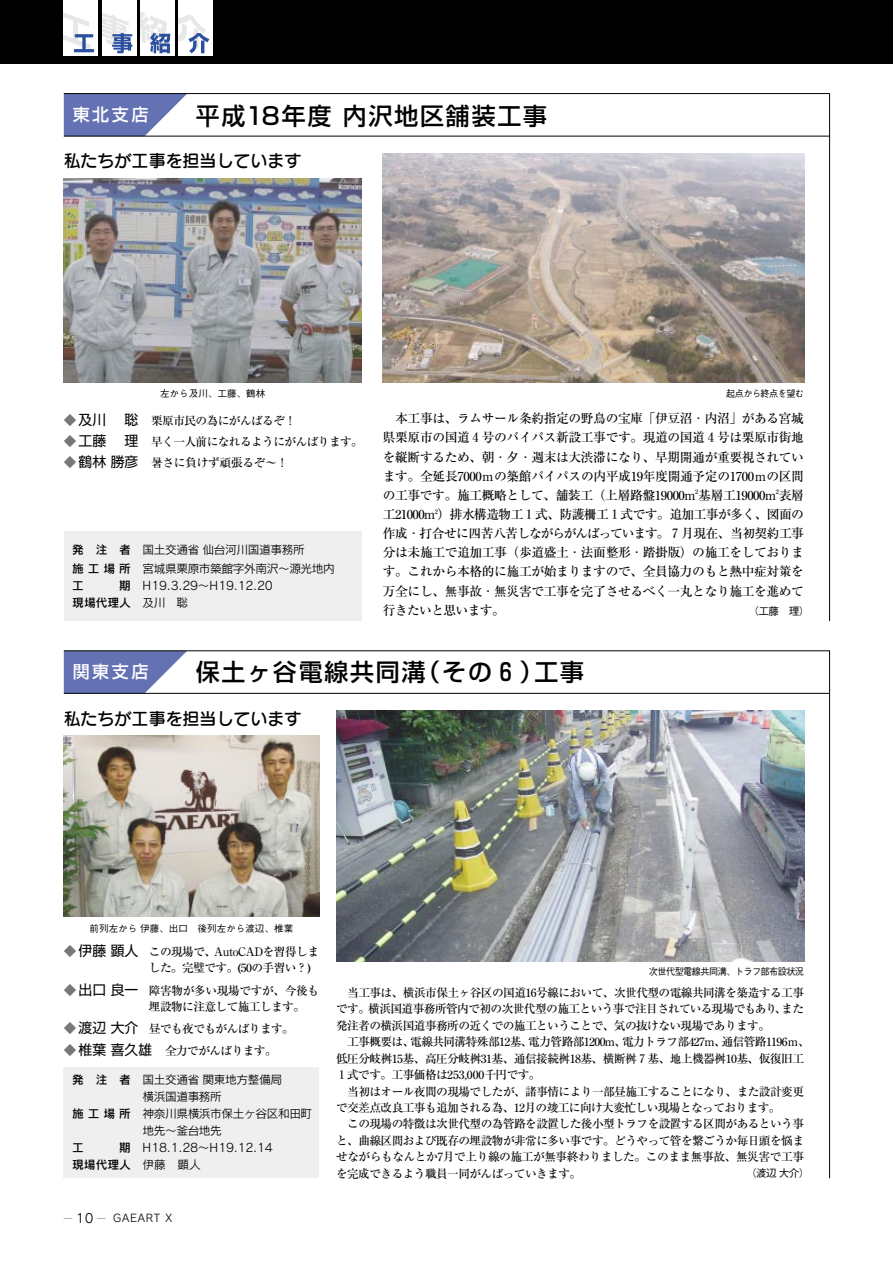
<style>
.page{position:relative;width:893px;height:1262px;background:#fff}
.page>*{position:absolute;margin:0;border:0;box-sizing:border-box;transform-origin:0 0}
.t1{font:500 23.85px "Shin Go";letter-spacing:.075em;color:#000}
.t2{font:16.95px "Seurat CID DB";color:#000}
.t3{font:500 16.95px "Shin Go";letter-spacing:.15em;color:#fff}
.t4{font:13.8px "Shin Go";color:#000}
.t5{font:500 12.75px/19.2px "Ryumin";letter-spacing:-.03em;color:#000;text-align:justify}
.t6{font:500 11.7px/16.5px "Ryumin";letter-spacing:-.05em;color:#000}
.t7{font:11.7px/19.2px "Rodin CID M";letter-spacing:-.035em;color:#000}
.t8{font:11.7px "Rodin CID DB";color:#000}
.t9{font:500 11.7px "Ryumin";letter-spacing:-.025em;color:#000}
.t10{font:500 10.65px "Gothic BBB";letter-spacing:-.055em;color:#000}
.t11{font:10.65px "Rodin CID M";letter-spacing:.075em;color:#000}
.t12{font:500 9.6px "Gothic BBB";color:#000}
.t13{font:500 9.6px "Gothic BBB";letter-spacing:-.055em;color:#000;scale:.95 1}
.s1{font-size:12.75px;color:#777}
.s2{font-family:"Shin Go";font-weight:400;font-size:13.8px}
.s3{font-family:"Shin Go";font-weight:400;font-size:12.75px;color:#777}
.s4{font-family:"Rodin CID DB"}
.s5{font-family:"Rodin CID M"}
.s6{font-size:8.55px}
.s7{font-size:12.75px}
</style>
<div class="page">
<svg style="left:64px;top:94px;width:123px;height:42px"></svg>
<hr style="left:64px;top:93px;width:765px;height:1px;background:#000">
<hr style="left:829px;top:94px;width:1px;height:527px;background:#000">
<hr style="left:64px;top:136px;width:765px;height:1px;background:#000">
<img style="left:383px;top:153px;width:421px;height:230px">
<div style="left:64px;top:531px;width:297px;height:90px;background:#efefef"></div>
<img style="left:64px;top:179px;width:297px;height:204px">
<svg style="left:64px;top:651px;width:123px;height:42px"></svg>
<hr style="left:64px;top:650px;width:765px;height:1px;background:#000">
<hr style="left:829px;top:651px;width:1px;height:527px;background:#000">
<hr style="left:64px;top:693px;width:765px;height:1px;background:#000">
<img style="left:336px;top:710px;width:468px;height:251px">
<div style="left:64px;top:1067px;width:255px;height:111px;background:#efefef"></div>
<img style="left:64px;top:736px;width:255px;height:180px">
<div style="left:0;top:0;width:892px;height:64px;background:#000"></div>
<div style="left:64px;top:0;width:34px;height:55px;background:#fff"></div>
<svg style="left:64px;top:13px;width:30px;height:39px"></svg>
<div style="left:102px;top:0;width:34px;height:55px;background:#fff"></div>
<svg style="left:102px;top:13px;width:30px;height:40px"></svg>
<div style="left:140px;top:0;width:34px;height:55px;background:#fff"></div>
<svg style="left:140px;top:12px;width:30px;height:41px"></svg>
<div style="left:179px;top:0;width:34px;height:55px;background:#fff"></div>
<svg style="left:179px;top:14px;width:30px;height:39px"></svg>
<h2 class="t3" style="left:73px;top:108px;width:77px">東北支店</h2>
<h1 class="t1" style="left:196px;top:107px;width:353px">平成18年度内沢地区舗装工事</h1>
<h2 class="t2" style="left:64px;top:155px;width:239px">私たちが工事を担当しています</h2>
<p class="t12" style="left:160px;top:389px;width:107px">左から及川、工藤、鶴林</p>
<p class="t4" style="left:64px;top:414px;width:44px"><span class="s1">◆</span>及川</p>
<p class="t6" style="left:125px;top:413px;width:173px"><span class="s2">聡</span> 栗原市民の為にがんばるぞ！</p>
<p class="t4" style="left:64px;top:435px;width:44px"><span class="s1">◆</span>工藤</p>
<p class="t6" style="left:125px;top:435px;width:240px"><span class="s2">理</span> 早く一人前になれるようにがんばります。</p>
<p class="t9" style="left:64px;top:458px;width:226px"><span class="s3">◆</span> <span class="s2">鶴林勝彦</span> 暑さに負けず頑張るぞ～！</p>
<p class="t7" style="left:72px;top:541px;width:264px"><span class="s4">発　注　者</span> 国土交通省仙台河川国道事務所<br><span class="s4">施工場所</span> 宮城県栗原市築館字外南沢～源光地内</p>
<p class="t7" style="left:72px;top:577px;width:202px"><span class="s4">工　　　期</span> H19.3.29～H19.12.20</p>
<p class="t8" style="left:72px;top:598px;width:117px">現場代理人　<span class="s5">及川　聡</span></p>
<p class="t13" style="left:726px;top:389px;width:83px">起点から終点を望む</p>
<p class="t5" style="left:383px;top:411px;width:422px;text-indent:12px">本工事は、ラムサール条約指定の野鳥の宝庫「伊豆沼・内沼」がある宮城県栗原市の国道４号のバイパス新設工事です。現道の国道４号は栗原市街地を縦断するため、朝・夕・週末は大渋滞になり、早期開通が重要視されています。全延長7000ｍの築館バイパスの内平成19年度開通予定の1700ｍの区間の工事です。施工概略として、舗装工（上層路盤19000m<sup>2</sup>基層工19000m<sup>2</sup>表層工21000m<sup>2</sup>）排水構造物工１式、防護柵工１式です。追加工事が多く、図面の作成・打合せに四苦八苦しながらがんばっています。７月現在、当初契約工事分は未施工で追加工事（歩道盛土・法面整形・踏掛版）の施工をしております。これから本格的に施工が始まりますので、全員協力のもと熱中症対策を万全にし、無事故・無災害で工事を完了させるべく一丸となり施工を進めて行きたいと思います。</p>
<p class="t10" style="left:748px;top:606px;width:62px">（工藤　理）</p>
<h2 class="t3" style="left:73px;top:665px;width:77px">関東支店</h2>
<h1 class="t1" style="left:196px;top:663px;width:390px">保土ヶ谷電線共同溝（その６）工事</h1>
<h2 class="t2" style="left:64px;top:712px;width:239px">私たちが工事を担当しています</h2>
<p class="t12" style="left:90px;top:925px;width:205px">前列左から伊藤、出口　後列左から渡辺、椎葉</p>
<p class="t6" style="left:149px;top:945px;width:172px;line-height:15.9px;text-indent:-85px"><span class="s3">◆</span> <span class="s2">伊藤顕人</span> この現場で、AutoCADを習得しました。完璧です。(50の手習い？)</p>
<p class="t6" style="left:149px;top:983px;width:172px;line-height:15.9px;text-indent:-85px"><span class="s3">◆</span> <span class="s2">出口良一</span> 障害物が多い現場ですが、今後も埋設物に注意して施工します。</p>
<p class="t6" style="left:64px;top:1021px;width:232px"><span class="s3">◆</span><span class="s2">渡辺大介</span> 昼でも夜でもがんばります。</p>
<p class="t6" style="left:64px;top:1044px;width:214px"><span class="s3">◆</span> <span class="s2">椎葉喜久雄</span> 全力でがんばります。</p>
<p class="t7" style="left:72px;top:1072px;width:211px"><span class="s4">発　注　者</span> 国土交通省関東地方整備局</p>
<p class="t7" style="left:142px;top:1089px;width:81px">横浜国道事務所</p>
<p class="t7" style="left:72px;top:1106px;width:241px"><span class="s4">施工場所</span> 神奈川県横浜市保土ヶ谷区和田町</p>
<p class="t7" style="left:142px;top:1123px;width:81px">地先～釜台地先</p>
<p class="t7" style="left:72px;top:1140px;width:202px"><span class="s4">工　　　期</span> H18.1.28～H19.12.14</p>
<p class="t8" style="left:72px;top:1160px;width:130px">現場代理人 <span class="s5">伊藤　顕人</span></p>
<p class="t11" style="left:64px;top:1214px;width:110px"><span class="s6">─</span> <span class="s7">10</span> <span class="s6">─</span> GAEART X</p>
<p class="t13" style="left:649px;top:968px;width:165px">次世代型電線共同溝、トラフ部布設状況</p>
<p class="t6" style="left:336px;top:985px;width:469px;text-align:justify;text-indent:11px">当工事は、横浜市保土ヶ谷区の国道16号線において、次世代型の電線共同溝を築造する工事です。横浜国道事務所管内で初の次世代型の施工という事で注目されている現場でもあり、また発注者の横浜国道事務所の近くでの施工ということで、気の抜けない現場であります。</p>
<p class="t6" style="left:336px;top:1035px;width:475px;text-indent:11px">工事概要は、電線共同溝特殊部12基、電力管路部1200m、電力トラフ部427m、通信管路1196ｍ、低圧分岐桝15基、高圧分岐桝31基、通信接続桝18基、横断桝７基、地上機器桝10基、仮復旧工<br>１式です。工事価格は253,000千円です。</p>
<p class="t6" style="left:336px;top:1084px;width:469px;text-indent:11px">当初はオール夜間の現場でしたが、諸事情により一部昼施工することになり、また設計変更で交差点改良工事も追加される為、12月の竣工に向け大変忙しい現場となっております。</p>
<p class="t6" style="left:336px;top:1117px;width:469px;text-align:justify;text-indent:11px">この現場の特徴は次世代型の為管路を設置した後小型トラフを設置する区間があるという事と、曲線区間および既存の埋設物が非常に多い事です。どうやって管を繋ごうか毎日頭を悩ませながらもなんとか7月で上り線の施工が無事終わりました。このまま無事故、無災害で工事を完成できるよう職員一同がんばっていきます。</p>
<p class="t10" style="left:746px;top:1169px;width:65px">（渡辺大介）</p>
</div>
